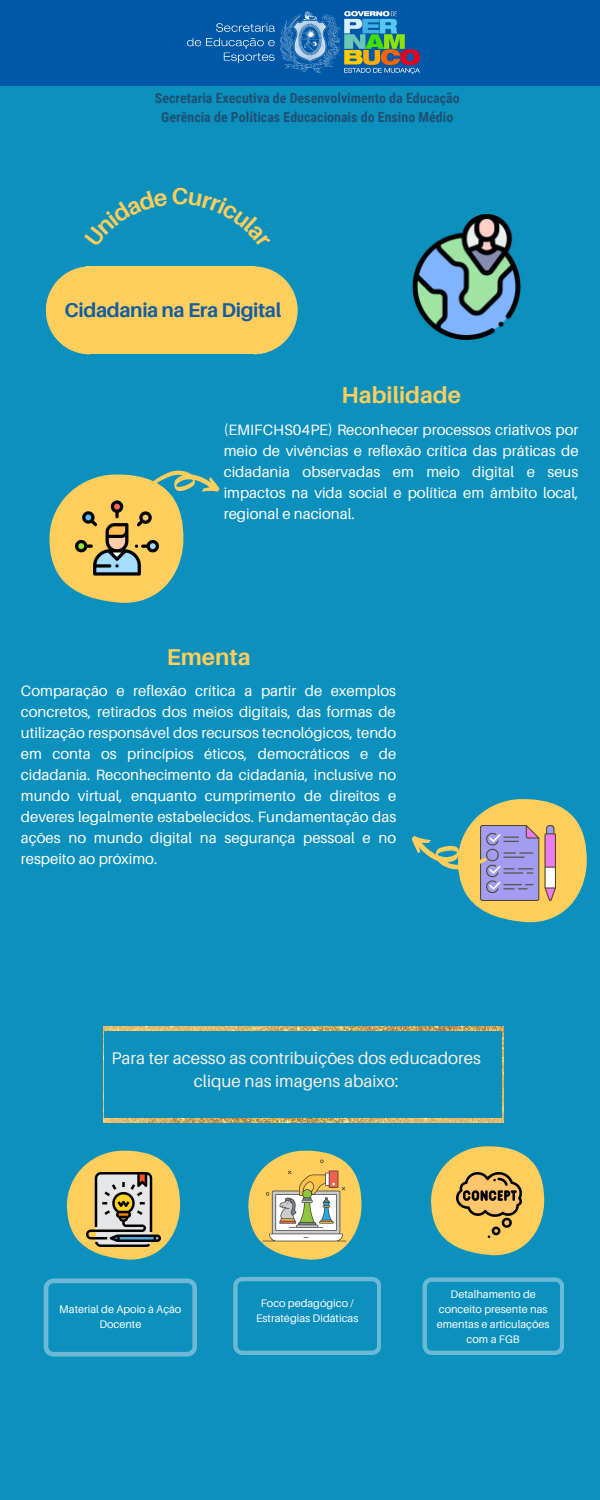
<style>
.page{position:relative;width:600px;height:1500px;background:#0c90bd}
.page>*{position:absolute;margin:0;border:0;box-sizing:border-box;transform-origin:0 0}
.t1{font:700 23px "Aileron";color:#ffce5c}
.t2{font:700 20px "Aileron";letter-spacing:-.02em;color:#145da0}
.t3{font:17px/23.2px "Aileron";color:#f5f1ec;text-align:center}
.t4{font:15px/21px "Aileron";color:#fff;text-align:justify}
.t5{font:700 14px "Roboto Condensed";color:#1d5175}
.t6{font:11px/15px "Aileron";color:#fff;text-align:center}
</style>
<div class="page">
<div style="left:86px;top:266px;width:169px;height:88px;background:#ffce5c"></div>
<svg style="left:46px;top:266px;width:40px;height:88px"></svg>
<svg style="left:255px;top:266px;width:43px;height:88px"></svg>
<svg style="left:49px;top:470px;width:171px;height:133px"></svg>
<svg style="left:412px;top:799px;width:175px;height:124px"></svg>
<img style="left:103px;top:1027px;width:400px;height:95px">
<svg style="left:248px;top:1150px;width:114px;height:110px"></svg>
<svg style="left:431px;top:1146px;width:113px;height:110px"></svg>
<img style="left:76px;top:496px;width:83px;height:84px">
<img style="left:261px;top:1157px;width:88px;height:88px">
<img style="left:456px;top:1172px;width:66px;height:66px">
<svg style="left:67px;top:1150px;width:113px;height:110px"></svg>
<img style="left:87px;top:1173px;width:73px;height:73px">
<img style="left:412px;top:214px;width:109px;height:125px">
<div style="left:0;top:0;width:600px;height:86px;background:#0058a8"></div>
<img style="left:187px;top:12px;width:232px;height:61px">
<svg style="left:44px;top:1278px;width:153px;height:79px"></svg>
<svg style="left:233px;top:1277px;width:148px;height:78px"></svg>
<svg style="left:423px;top:1277px;width:141px;height:78px"></svg>
<p class="t5" style="left:155px;top:90px;width:306px">Secretaria Executiva de Desenvolvimento da Educação</p>
<p class="t5" style="left:161px;top:109px;width:294px">Gerência de Políticas Educacionais do Ensino Médio</p>
<p class="t2" style="left:65px;top:298px;width:218px">Cidadania na Era Digital</p>
<p class="t1" style="left:342px;top:381px;width:121px">Habilidade</p>
<p class="t4" style="left:224px;top:419px;width:357px">(EMIFCHS04PE) Reconhecer processos criativos por meio de vivências e reflexão crítica das práticas de cidadania observadas em meio digital e seus impactos na vida social e política em âmbito local, regional e nacional.</p>
<p class="t1" style="left:167px;top:642px;width:86px">Ementa</p>
<p class="t4" style="left:21px;top:680px;width:377px">Comparação e reflexão crítica a partir de exemplos concretos, retirados dos meios digitais, das formas de utilização responsável dos recursos tecnológicos, tendo em conta os princípios éticos, democráticos e de cidadania. Reconhecimento da cidadania, inclusive no mundo virtual, enquanto cumprimento de direitos e deveres legalmente estabelecidos. Fundamentação das ações no mundo digital na segurança pessoal e no respeito ao próximo.</p>
<p class="t3" style="left:111px;top:1046px;width:371px">Para ter acesso as contribuições dos educadores clique nas imagens abaixo:</p>
<p class="t6" style="left:59px;top:1301px;width:124px">Material de Apoio à Ação<br>Docente</p>
<p class="t6" style="left:256px;top:1296px;width:104px">Foco pedagógico /<br>Estratégias Didáticas</p>
<p class="t6" style="left:437px;top:1286px;width:114px">Detalhamento de conceito presente nas ementas e articulações com a FGB</p>
</div>
